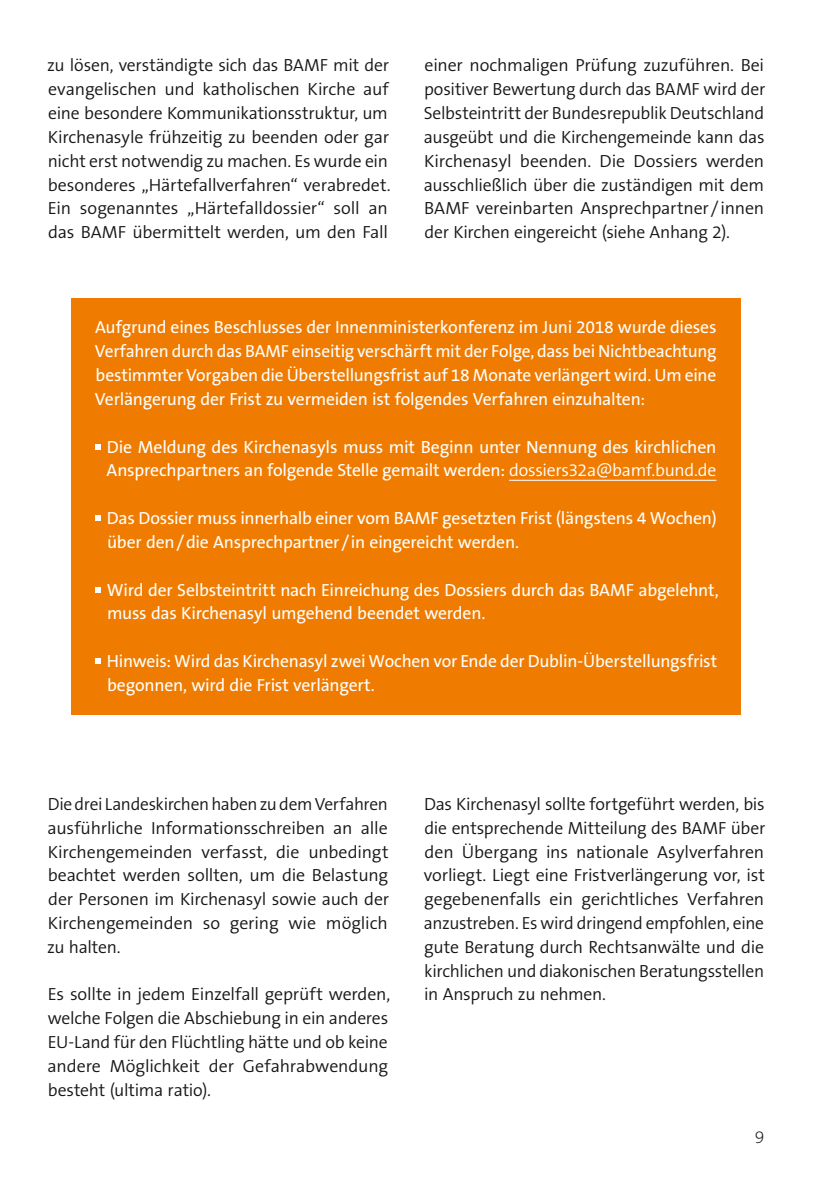
<style>
.page{position:relative;width:840px;height:1191px;background:#fff}
.page>*{position:absolute;margin:0;border:0;box-sizing:border-box;transform-origin:0 0}
.t1{font:300 17.6px/23.8px "The Sans B4";letter-spacing:-.015em;color:#181716;text-align:justify}
.t2{font:17.6px/23.8px "The Sans B5 Plain";letter-spacing:-.01em;color:#fff}
.t3{font:200 17.6px "The Sans B2";color:#181716}
.s1{font-family:"The Sans B4";font-weight:300}
</style>
<div class="page">
<div style="left:71px;top:298px;width:669px;height:416px;background:#ef7c00"></div>
<hr style="left:509px;top:480px;width:207px;height:1px;background:#fff">
<svg style="left:95px;top:444px;width:6px;height:5px"></svg>
<svg style="left:95px;top:515px;width:6px;height:6px"></svg>
<svg style="left:95px;top:587px;width:6px;height:5px"></svg>
<svg style="left:95px;top:658px;width:6px;height:6px"></svg>
<p class="t1" style="left:47px;top:54px;width:343px">zu lösen, verständigte sich das BAMF mit der evangelischen und katholischen Kirche auf eine besondere Kommunikationsstruktur, um Kirchenasyle frühzeitig zu beenden oder gar nicht erst notwendig zu machen. Es wurde ein besonderes „Härtefallverfahren“ verabredet.<br>Ein sogenanntes „Härtefalldossier“ soll an das BAMF übermittelt werden, um den Fall</p>
<p class="t1" style="left:423px;top:54px;width:343px">einer nochmaligen Prüfung zuzuführen. Bei positiver Bewertung durch das BAMF wird der Selbsteintritt der Bundesrepublik Deutschland ausgeübt und die Kirchengemeinde kann das Kirchenasyl beenden. Die Dossiers werden ausschließlich über die zuständigen mit dem BAMF vereinbarten Ansprechpartner / innen der Kirchen eingereicht (siehe Anhang 2).</p>
<p class="t2" style="left:95px;top:316px;width:623px;text-align:justify">Aufgrund eines Beschlusses der Innenministerkonferenz im Juni 2018 wurde dieses Verfahren durch das BAMF einseitig verschärft mit der Folge, dass bei Nichtbeachtung bestimmter Vorgaben die Überstellungsfrist auf 18 Monate verlängert wird. Um eine Verlängerung der Frist zu vermeiden ist folgendes Verfahren einzuhalten:</p>
<p class="t2" style="left:106px;top:435px;width:611px">Die Meldung des Kirchenasyls muss mit Beginn unter Nennung des kirchlichen<br>Ansprechpartners an folgende Stelle gemailt werden: <span class="s1">dossiers32a@bamf.bund.de</span></p>
<p class="t2" style="left:107px;top:507px;width:611px">Das Dossier muss innerhalb einer vom BAMF gesetzten Frist (längstens 4 Wochen) über den/die Ansprechpartner/in eingereicht werden.</p>
<p class="t2" style="left:107px;top:578px;width:613px">Wird der Selbsteintritt nach Einreichung des Dossiers durch das BAMF abgelehnt, muss das Kirchenasyl umgehend beendet werden.</p>
<p class="t2" style="left:107px;top:650px;width:611px">Hinweis: Wird das Kirchenasyl zwei Wochen vor Ende der Dublin-Überstellungsfrist begonnen, wird die Frist verlängert.</p>
<p class="t1" style="left:47px;top:792px;width:343px">Die drei Landeskirchen haben zu dem Verfahren ausführliche Informationsschreiben an alle Kirchengemeinden verfasst, die unbedingt beachtet werden sollten, um die Belastung der Personen im Kirchenasyl sowie auch der Kirchengemeinden so gering wie möglich zu halten.</p>
<p class="t1" style="left:48px;top:983px;width:344px;text-align:left">Es sollte in jedem Einzelfall geprüft werden, welche Folgen die Abschiebung in ein anderes EU-Land für den Flüchtling hätte und ob keine andere Möglichkeit der Gefahrabwendung besteht (ultima ratio).</p>
<p class="t1" style="left:423px;top:792px;width:343px">Das Kirchenasyl sollte fortgeführt werden, bis die entsprechende Mitteilung des BAMF über den Übergang ins nationale Asylverfahren vorliegt. Liegt eine Fristverlängerung vor, ist gegebenenfalls ein gerichtliches Verfahren anzustreben. Es wird dringend empfohlen, eine gute Beratung durch Rechtsanwälte und die kirchlichen und diakonischen Beratungsstellen in Anspruch zu nehmen.</p>
<p class="t3" style="left:754px;top:1128px;width:11px">9</p>
</div>
